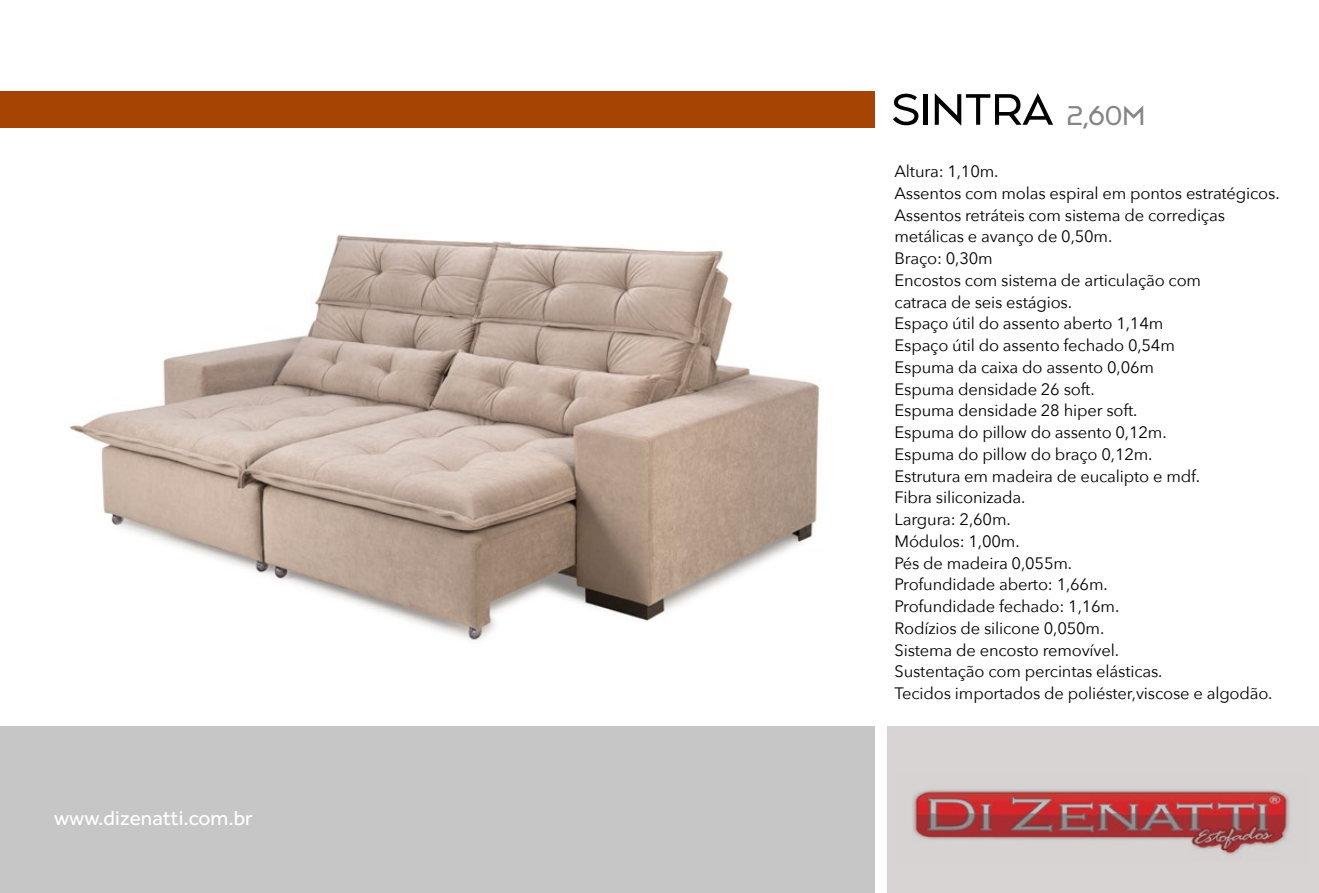
<style>
.page{position:relative;width:1319px;height:893px;background:#fff}
.page>*{position:absolute;margin:0;border:0;box-sizing:border-box;transform-origin:0 0}
.t1{font:51px "Agus Sans";color:#000}
.t2{font:21px "Effra";color:#fff}
.t3{font:16.5px/21.8px "Avenir Next";letter-spacing:-.01em;color:#000}
.s1{font-size:31.5px;color:#858584}
</style>
<div class="page">
<div style="left:887px;top:726px;width:431px;height:167px;background:#d8d4d3"></div>
<img style="left:69px;top:234px;width:751px;height:407px">
<div style="left:0;top:726px;width:874px;height:167px;background:#c6c6c6"></div>
<div style="left:0;top:91px;width:874px;height:36px;background:#a54403"></div>
<img style="left:912px;top:790px;width:378px;height:65px">
<p class="t2" style="left:54px;top:806px;width:200px">www.dizenatti.com.br</p>
<h1 class="t1" style="left:891px;top:86px;width:255px">SINTRA <span class="s1">2,60m</span></h1>
<p class="t3" style="left:894px;top:160px;width:386px">Altura: 1,10m.<br>Assentos com molas espiral em pontos estratégicos.<br>Assentos retráteis com sistema de corrediças metálicas e avanço de 0,50m.<br>Braço: 0,30m<br>Encostos com sistema de articulação com<br>catraca de seis estágios.<br>Espaço útil do assento aberto 1,14m<br>Espaço útil do assento fechado 0,54m<br>Espuma da caixa do assento 0,06m<br>Espuma densidade 26 soft.<br>Espuma densidade 28 hiper soft.<br>Espuma do pillow do assento 0,12m.<br>Espuma do pillow do braço 0,12m.<br>Estrutura em madeira de eucalipto e mdf.<br>Fibra siliconizada.<br>Largura: 2,60m.<br>Módulos: 1,00m.<br>Pés de madeira 0,055m.<br>Profundidade aberto: 1,66m.<br>Profundidade fechado: 1,16m.<br>Rodízios de silicone 0,050m.<br>Sistema de encosto removível.<br>Sustentação com percintas elásticas.<br>Tecidos importados de poliéster,viscose e algodão.</p>
</div>
